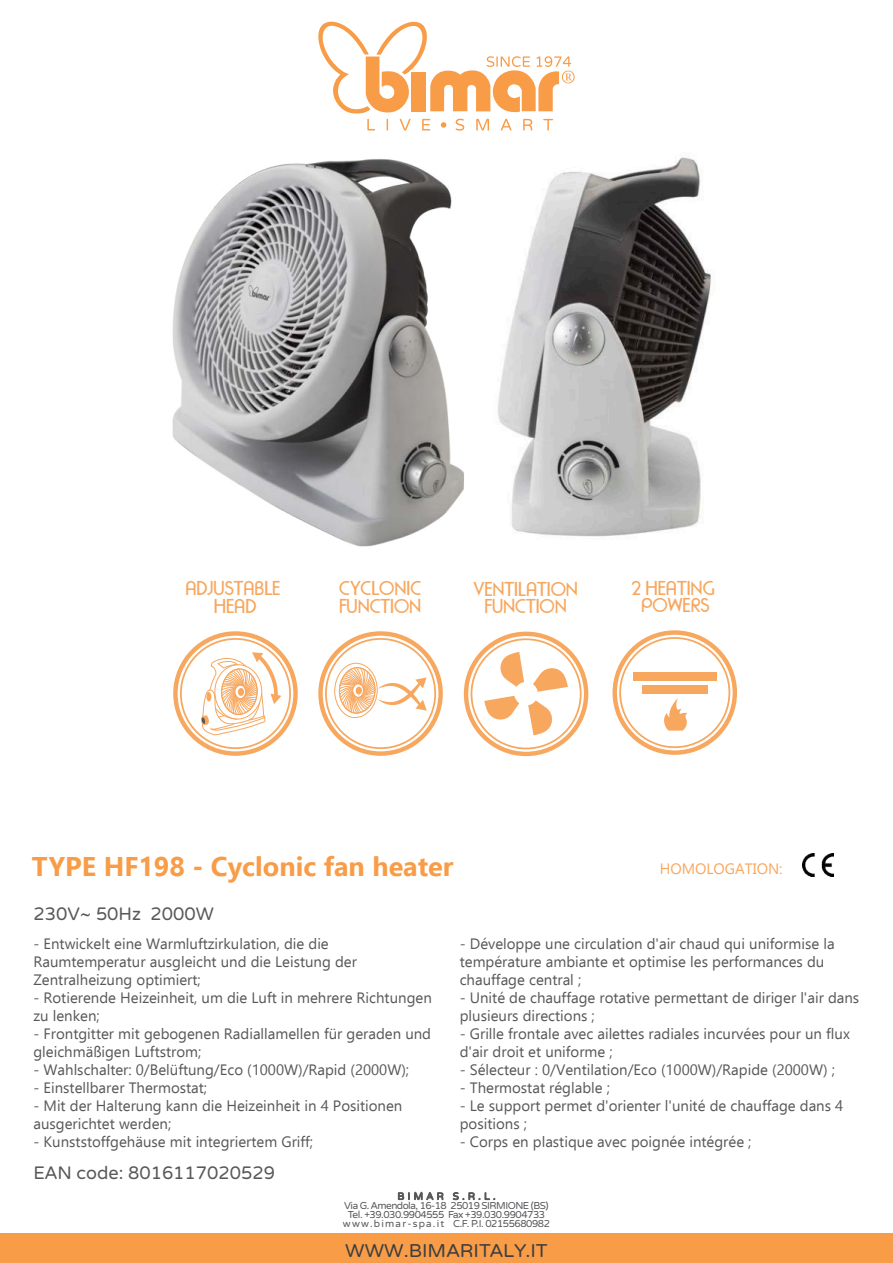
<style>
.page{position:relative;width:893px;height:1263px;background:#fff}
.page>*{position:absolute;margin:0;border:0;box-sizing:border-box;transform-origin:0 0}
.t1{font:700 27px "Ebrima";color:#f89c47}
.t2{font:20.1px/17.1px "Rondalo";color:#f7a75e;text-align:center}
.t3{font:18.45px "Varela Round";color:#3e3e3f;scale:1.05 1}
.t4{font:18px "Varela Round";color:#57585a}
.t5{font:15px/18px "Ebrima";color:#57585a}
.t6{font:15px "Ebrima";color:#f9a75e}
.t7{font:10.05px/9px "Varela Round";letter-spacing:-.045em;color:#57585a;text-align:center}
</style>
<div class="page">
<img style="left:537px;top:154px;width:174px;height:383px">
<img style="left:172px;top:159px;width:365px;height:388px">
<svg style="left:398px;top:1191px;width:46px;height:9px"></svg>
<svg style="left:453px;top:1192px;width:42px;height:8px"></svg>
<div style="left:0;top:1233px;width:893px;height:30px;background:#f89c47"></div>
<svg style="left:318px;top:21px;width:257px;height:110px"></svg>
<img style="left:802px;top:854px;width:32px;height:23px">
<svg style="left:173px;top:631px;width:125px;height:125px"></svg>
<svg style="left:318px;top:631px;width:125px;height:125px"></svg>
<div style="left:334px;top:663px;width:44px;height:55px;border:1px solid #f7a75e;border-radius:50%"></div>
<svg style="left:464px;top:632px;width:124px;height:124px"></svg>
<svg style="left:612px;top:630px;width:125px;height:125px"></svg>
<h2 class="t2" style="left:185px;top:580px;width:97px">ADJUSTABLE<br>HEAD</h2>
<h2 class="t2" style="left:339px;top:580px;width:84px;text-align:left">CYCLONIC<br>FUNCTION</h2>
<h2 class="t2" style="left:473px;top:580px;width:106px">VENTILATION<br>FUNCTION</h2>
<h2 class="t2" style="left:631px;top:579px;width:85px">2 HEATING<br>POWERS</h2>
<h1 class="t1" style="left:32px;top:845px;width:423px">TYPE HF198 - Cyclonic fan heater</h1>
<p class="t6" style="left:660px;top:858px;width:124px">HOMOLOGATION:</p>
<p class="t4" style="left:33px;top:906px;width:182px">230V~ 50Hz 2000W</p>
<p class="t5" style="left:33px;top:934px;width:325px">- Entwickelt eine Warmluftzirkulation, die die<br>Raumtemperatur ausgleicht und die Leistung der<br>Zentralheizung optimiert;</p>
<p class="t5" style="left:33px;top:988px;width:400px">- Rotierende Heizeinheit, um die Luft in mehrere Richtungen zu lenken;</p>
<p class="t5" style="left:33px;top:1024px;width:399px">- Frontgitter mit gebogenen Radiallamellen für geraden und gleichmäßigen Luftstrom;</p>
<p class="t5" style="left:33px;top:1060px;width:377px">- Wahlschalter: 0/Belüftung/Eco (1000W)/Rapid (2000W);</p>
<p class="t5" style="left:33px;top:1078px;width:175px">- Einstellbarer Thermostat;</p>
<p class="t5" style="left:33px;top:1096px;width:370px">- Mit der Halterung kann die Heizeinheit in 4 Positionen ausgerichtet werden;</p>
<p class="t5" style="left:33px;top:1132px;width:281px">- Kunststoffgehäuse mit integriertem Griff;</p>
<p class="t4" style="left:33px;top:1165px;width:243px">EAN code: 8016117020529</p>
<p class="t5" style="left:460px;top:934px;width:376px">- Développe une circulation d'air chaud qui uniformise la température ambiante et optimise les performances du chauffage central ;</p>
<p class="t5" style="left:460px;top:988px;width:401px">- Unité de chauffage rotative permettant de diriger l'air dans plusieurs directions ;</p>
<p class="t5" style="left:460px;top:1024px;width:392px">- Grille frontale avec ailettes radiales incurvées pour un flux d'air droit et uniforme ;</p>
<p class="t5" style="left:460px;top:1060px;width:377px">- Sélecteur : 0/Ventilation/Eco (1000W)/Rapide (2000W) ;</p>
<p class="t5" style="left:460px;top:1078px;width:152px">- Thermostat réglable ;</p>
<p class="t5" style="left:460px;top:1096px;width:385px">- Le support permet d'orienter l'unité de chauffage dans 4 positions ;</p>
<p class="t5" style="left:460px;top:1132px;width:293px">- Corps en plastique avec poignée intégrée ;</p>
<p class="t7" style="left:343px;top:1192px;width:209px">BIMAR S.R.L.<br>Via G. Amendola, 16-18 25019 SIRMIONE (BS)<br>Tel. +39.030.9904555 Fax +39.030.9904733 www . b i m a r - s p a . i t C.F. P.I. 02155680982</p>
<p class="t3" style="left:345px;top:1243px;width:194px">WWW.BIMARITALY.IT</p>
</div>
